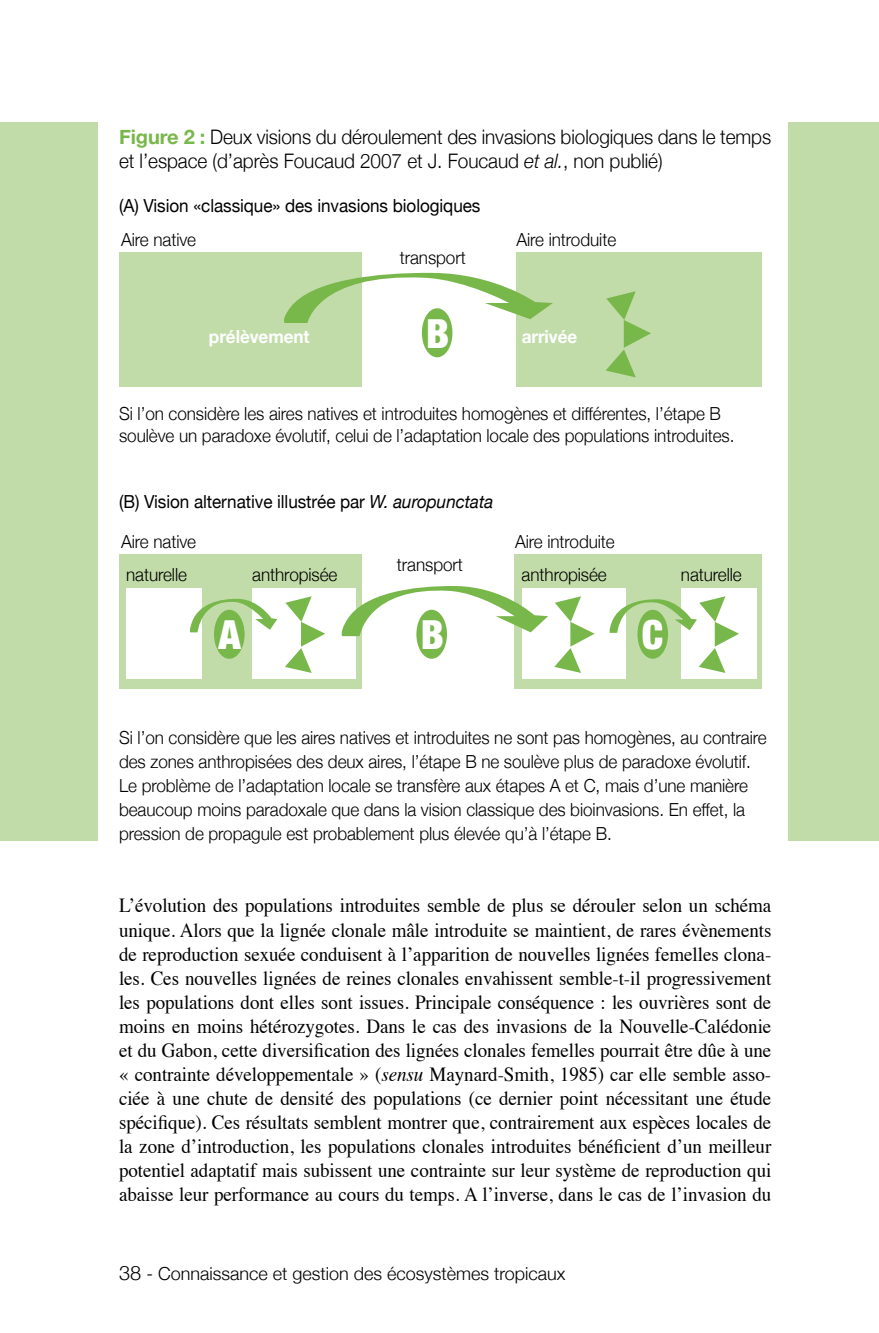
<style>
.page{position:relative;width:879px;height:1333px;background:#fff}
.page>*{position:absolute;margin:0;border:0;box-sizing:border-box;transform-origin:0 0}
.t1{font:900 condensed 40px "Helvetica Neue";color:#fff}
.t2{font:20px/24px "Times";letter-spacing:-.005em;color:#000;text-align:justify;scale:.95 1}
.t3{font:300 20px/24px "Helvetica Neue";letter-spacing:-.005em;color:#000;scale:.95 1}
.t4{font:300 18px/24px "Helvetica Neue";letter-spacing:-.005em;color:#000;scale:.95 1}
.t5{font:18px "Helvetica Neue";letter-spacing:-.005em;color:#000;scale:.95 1}
.t6{font:300 18px "Helvetica Neue";letter-spacing:-.005em;color:#000}
.t7{font:700 18px "Helvetica Neue";letter-spacing:-.005em;color:#fff;scale:.95 1}
.s1{font-weight:700;color:#78b74a}
.s2{font-style:italic}
.s3{font-size:20px}
</style>
<div class="page">
<div style="left:0;top:122px;width:98px;height:718px;background:#c2dca9"></div>
<div style="left:788px;top:122px;width:91px;height:718px;background:#c2dca9"></div>
<div style="left:422px;top:308px;width:30px;height:49px;background:#78b74a;border-radius:50%"></div>
<div style="left:119px;top:252px;width:243px;height:134px;background:#c2dca9"></div>
<div style="left:516px;top:252px;width:246px;height:134px;background:#c2dca9"></div>
<svg style="left:284px;top:272px;width:269px;height:51px"></svg>
<svg style="left:606px;top:291px;width:45px;height:86px"></svg>
<div style="left:416px;top:609px;width:31px;height:49px;background:#78b74a;border-radius:50%"></div>
<div style="left:119px;top:554px;width:243px;height:134px;background:#c2dca9"></div>
<div style="left:514px;top:554px;width:248px;height:134px;background:#c2dca9"></div>
<div style="left:214px;top:609px;width:31px;height:49px;background:#78b74a;border-radius:50%"></div>
<div style="left:126px;top:588px;width:76px;height:90px;background:#fff"></div>
<div style="left:252px;top:588px;width:104px;height:90px;background:#fff"></div>
<svg style="left:285px;top:596px;width:40px;height:77px"></svg>
<svg style="left:190px;top:598px;width:87px;height:34px"></svg>
<div style="left:681px;top:588px;width:75px;height:90px;background:#fff"></div>
<div style="left:522px;top:588px;width:103px;height:90px;background:#fff"></div>
<svg style="left:554px;top:596px;width:40px;height:77px"></svg>
<svg style="left:609px;top:596px;width:130px;height:77px"></svg>
<svg style="left:341px;top:586px;width:207px;height:50px"></svg>
<div style="left:637px;top:609px;width:31px;height:49px;background:#78b74a;border-radius:50%"></div>
<p class="t3" style="left:119px;top:124px;width:688px"><span class="s1">Figure 2 :</span> Deux visions du déroulement des invasions biologiques dans le temps et l’espace (d’après Foucaud 2007 et J. Foucaud <span class="s2">et al.</span>, non publié)</p>
<p class="t5" style="left:119px;top:195px;width:382px">(A) Vision «classique» des invasions biologiques</p>
<p class="t4" style="left:121px;top:227px;width:80px">Aire native</p>
<p class="t4" style="left:516px;top:227px;width:107px">Aire introduite</p>
<p class="t4" style="left:400px;top:245px;width:71px">transport</p>
<p class="t7" style="left:209px;top:325px;width:107px">prélèvement</p>
<h1 class="t1" style="left:426px;top:309px;width:24px">B</h1>
<p class="t7" style="left:522px;top:325px;width:60px">arrivée</p>
<p class="t4" style="left:119px;top:402px;width:649px;line-height:21.6px">Si l’on considère les aires natives et introduites homogènes et différentes, l’étape B soulève un paradoxe évolutif, celui de l’adaptation locale des populations introduites.</p>
<p class="t5" style="left:119px;top:490px;width:395px">(B) Vision alternative illustrée par <span class="s2">W. auropunctata</span></p>
<p class="t4" style="left:121px;top:529px;width:80px">Aire native</p>
<p class="t4" style="left:515px;top:529px;width:107px">Aire introduite</p>
<p class="t4" style="left:397px;top:552px;width:71px">transport</p>
<p class="t4" style="left:126px;top:562px;width:66px">naturelle</p>
<p class="t4" style="left:252px;top:562px;width:91px">anthropisée</p>
<p class="t4" style="left:522px;top:562px;width:91px">anthropisée</p>
<p class="t4" style="left:681px;top:562px;width:66px">naturelle</p>
<h1 class="t1" style="left:642px;top:610px;width:23px">C</h1>
<h1 class="t1" style="left:218px;top:610px;width:24px">A</h1>
<h1 class="t1" style="left:421px;top:610px;width:24px">B</h1>
<p class="t4" style="left:119px;top:725px;width:683px">Si l’on considère que les aires natives et introduites ne sont pas homogènes, au contraire des zones anthropisées des deux aires, l’étape B ne soulève plus de paradoxe évolutif.<br>Le problème de l’adaptation locale se transfère aux étapes A et C, mais d’une manière beaucoup moins paradoxale que dans la vision classique des bioinvasions. En effet, la pression de propagule est probablement plus élevée qu’à l’étape B.</p>
<p class="t2" style="left:119px;top:892px;width:688px">L’évolution des populations introduites semble de plus se dérouler selon un schéma unique. Alors que la lignée clonale mâle introduite se maintient, de rares évènements de reproduction sexuée conduisent à l’apparition de nouvelles lignées femelles clona&shy;les. Ces nouvelles lignées de reines clonales envahissent semble-t-il progressivement les populations dont elles sont issues. Principale conséquence : les ouvrières sont de moins en moins hétérozygotes. Dans le cas des invasions de la Nouvelle-Calédonie et du Gabon, cette diversification des lignées clonales femelles pourrait être dûe à une « contrainte développementale » (<span class="s2">sensu</span> Maynard-Smith, 1985) car elle semble asso&shy;ciée à une chute de densité des populations (ce dernier point nécessitant une étude spécifique). Ces résultats semblent montrer que, contrairement aux espèces locales de la zone d’introduction, les populations clonales introduites bénéficient d’un meilleur potentiel adaptatif mais subissent une contrainte sur leur système de reproduction qui abaisse leur performance au cours du temps. A l’inverse, dans le cas de l’invasion du</p>
<p class="t6" style="left:119px;top:1262px;width:448px"><span class="s3">38</span> - Connaissance et gestion des écosystèmes tropicaux</p>
</div>
